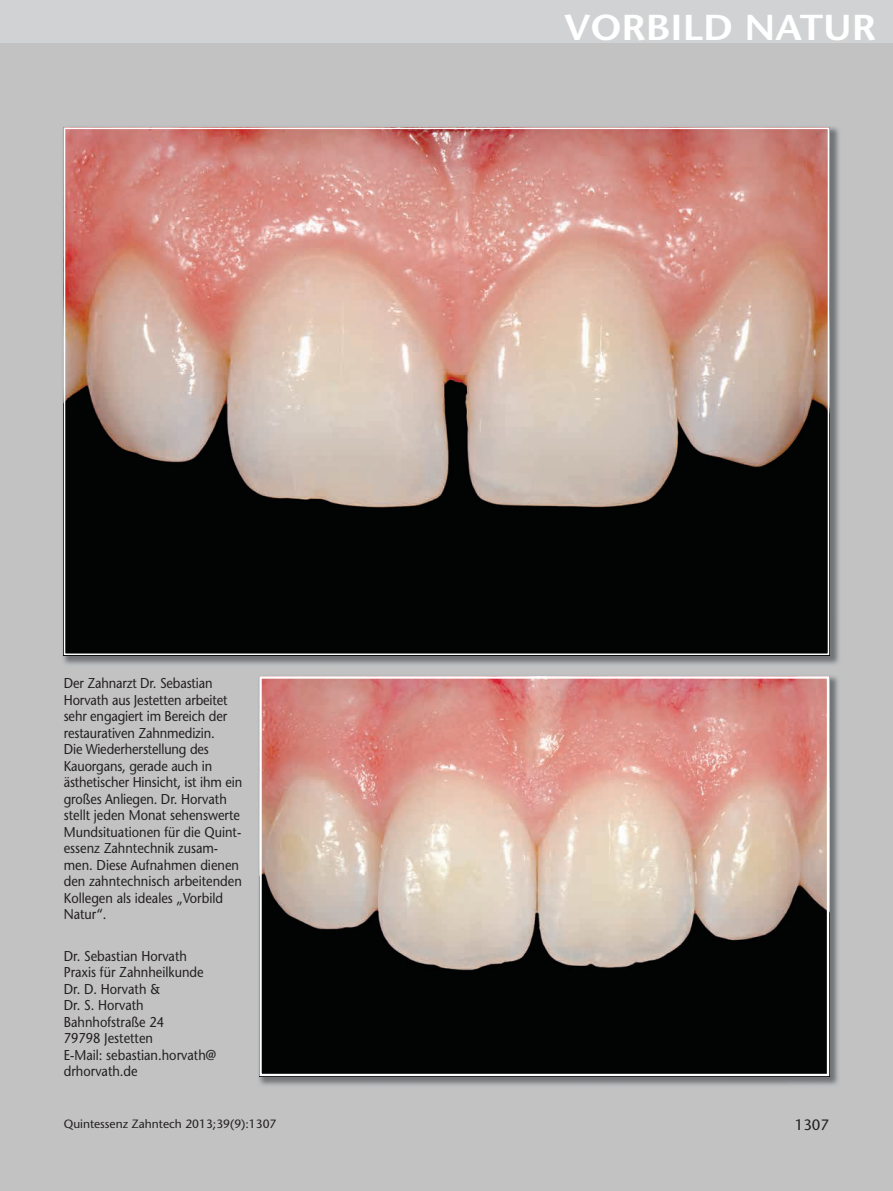
<style>
.page{position:relative;width:893px;height:1191px;background:#fff}
.page>*{position:absolute;margin:0;border:0;box-sizing:border-box;transform-origin:0 0}
.t1{font:600 36px "Stone Sans Std";color:#fff;scale:1.1 1}
.t2{font:500 15px "Stone Sans Std";color:#231f20}
.t3{font:500 14.25px/16.5px "Stone Sans Std";color:#231f20;scale:.9 1}
.t4{font:500 12px "Stone Sans Std";color:#231f20}
</style>
<div class="page">
<div style="left:0;top:43px;width:893px;height:1148px;background:#c2c2c3"></div>
<div style="left:0;top:0;width:893px;height:43px;background:#d1d2d3"></div>
<img style="left:63px;top:127px;width:776px;height:538px">
<img style="left:67px;top:131px;width:759px;height:521px">
<img style="left:259px;top:676px;width:580px;height:410px">
<img style="left:262px;top:679px;width:564px;height:394px">
<div style="left:259px;top:676px;width:570px;height:400px;border:2px solid #fff"></div>
<p class="t3" style="left:64px;top:675px;width:200px">Der Zahnarzt Dr. Sebastian<br>Horvath aus Jestetten arbeitet sehr engagiert im Bereich der restaurativen Zahnmedizin.<br>Die Wiederherstellung des<br>Kauorgans, gerade auch in ästhetischer Hinsicht, ist ihm ein großes Anliegen. Dr. Horvath stellt jeden Monat sehenswerte<br>Mundsituationen für die Quint&shy;essenz Zahntechnik zusam&shy;men. Diese Aufnahmen dienen den zahntechnisch arbeitenden<br>Kollegen als ideales „Vorbild<br>Natur“.</p>
<p class="t3" style="left:64px;top:947px;width:171px">Dr. Sebastian Horvath<br>Praxis für Zahnheilkunde<br>Dr. D. Horvath &amp;<br>Dr. S. Horvath<br>Bahnhofstraße 24<br>79798 Jestetten<br>E-Mail: sebastian.horvath@ drhorvath.de</p>
<p class="t4" style="left:64px;top:1116px;width:214px">Quintessenz Zahntech 2013;39(9):1307</p>
<h1 class="t1" style="left:564px;top:6px;width:285px">VORBILD NATUR</h1>
<p class="t2" style="left:795px;top:1115px;width:36px">1307</p>
</div>
